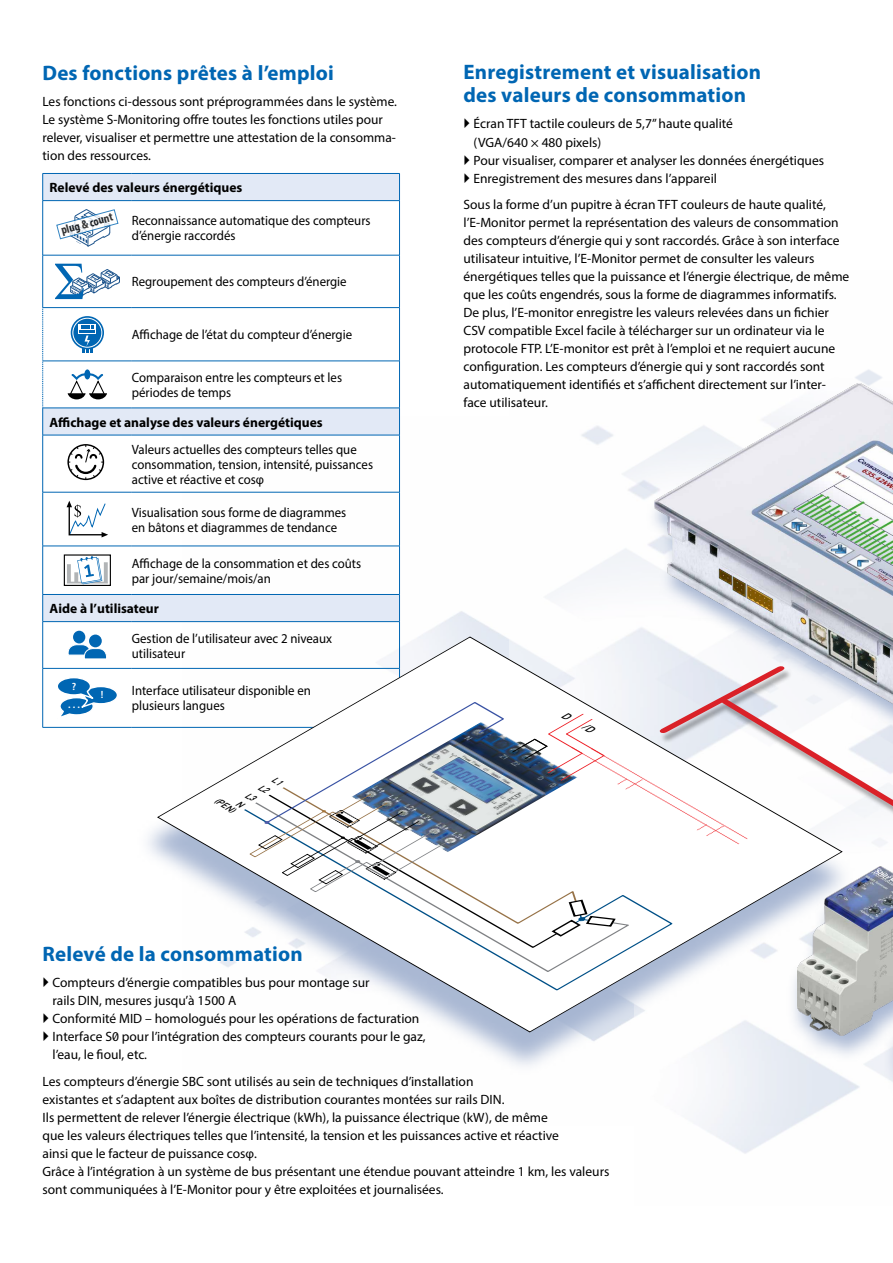
<style>
.page{position:relative;width:893px;height:1263px;background:#fff}
.page>*{position:absolute;margin:0;border:0;box-sizing:border-box;transform-origin:0 0}
.t1{font:700 21px/22.5px "Myriad Pro";letter-spacing:.01em;color:#0066b3}
._004_Grundtext_9_12{font:13.5px/18px "Myriad Pro";color:#000}
._004_Grundtext_9_12-2{font:13.5px/15px "Myriad Pro";color:#000;scale:.95 1}
._004_Grundtext_9_12-3{font:700 13.5px "Myriad Pro";color:#000}
.t2{font:700 condensed 12.15px "Myriad Pro";color:#000}
.t3{font:600 10.5px "Myriad Pro";color:#fff}
.t4{font:italic 9px "DIN Mittelschrift";color:#000}
</style>
<div class="page">
<svg style="left:43px;top:174px;width:356px;height:447px"></svg>
<hr style="left:43px;top:200px;width:89px;height:1px;background:#0066b3">
<hr style="left:132px;top:200px;width:268px;height:1px;background:#0066b3">
<hr style="left:43px;top:255px;width:89px;height:1px;background:#0066b3">
<hr style="left:132px;top:255px;width:268px;height:1px;background:#0066b3">
<hr style="left:43px;top:307px;width:89px;height:1px;background:#0066b3">
<hr style="left:132px;top:307px;width:268px;height:1px;background:#0066b3">
<hr style="left:43px;top:361px;width:89px;height:1px;background:#0066b3">
<hr style="left:132px;top:361px;width:268px;height:1px;background:#0066b3">
<hr style="left:43px;top:408px;width:89px;height:1px;background:#0066b3">
<hr style="left:132px;top:408px;width:268px;height:1px;background:#0066b3">
<hr style="left:43px;top:435px;width:89px;height:1px;background:#0066b3">
<hr style="left:132px;top:435px;width:268px;height:1px;background:#0066b3">
<hr style="left:43px;top:492px;width:89px;height:1px;background:#0066b3">
<hr style="left:132px;top:492px;width:268px;height:1px;background:#0066b3">
<hr style="left:43px;top:546px;width:89px;height:1px;background:#0066b3">
<hr style="left:132px;top:546px;width:268px;height:1px;background:#0066b3">
<hr style="left:43px;top:594px;width:89px;height:1px;background:#0066b3">
<hr style="left:132px;top:594px;width:268px;height:1px;background:#0066b3">
<hr style="left:43px;top:621px;width:89px;height:1px;background:#0066b3">
<hr style="left:132px;top:621px;width:268px;height:1px;background:#0066b3">
<hr style="left:43px;top:668px;width:89px;height:1px;background:#0066b3">
<hr style="left:132px;top:668px;width:268px;height:1px;background:#0066b3">
<hr style="left:43px;top:173px;width:89px;height:1px;background:#0066b3">
<svg style="left:42px;top:174px;width:1px;height:26px"></svg>
<hr style="left:132px;top:173px;width:268px;height:1px;background:#0066b3">
<svg style="left:399px;top:174px;width:1px;height:26px"></svg>
<hr style="left:42px;top:201px;width:1px;height:54px;background:#0066b3">
<hr style="left:399px;top:201px;width:1px;height:54px;background:#0066b3">
<hr style="left:42px;top:255px;width:1px;height:52px;background:#0066b3">
<hr style="left:399px;top:255px;width:1px;height:52px;background:#0066b3">
<hr style="left:399px;top:308px;width:1px;height:53px;background:#0066b3">
<hr style="left:399px;top:361px;width:1px;height:47px;background:#0066b3">
<svg style="left:399px;top:408px;width:1px;height:27px"></svg>
<hr style="left:42px;top:435px;width:1px;height:57px;background:#0066b3">
<hr style="left:399px;top:435px;width:1px;height:57px;background:#0066b3">
<hr style="left:42px;top:492px;width:1px;height:54px;background:#0066b3">
<hr style="left:399px;top:492px;width:1px;height:54px;background:#0066b3">
<hr style="left:42px;top:546px;width:1px;height:48px;background:#0066b3">
<hr style="left:399px;top:546px;width:1px;height:48px;background:#0066b3">
<svg style="left:42px;top:595px;width:1px;height:26px"></svg>
<svg style="left:399px;top:595px;width:1px;height:26px"></svg>
<hr style="left:42px;top:622px;width:1px;height:46px;background:#0066b3">
<hr style="left:399px;top:622px;width:1px;height:46px;background:#0066b3">
<hr style="left:42px;top:669px;width:1px;height:58px;background:#0066b3">
<hr style="left:43px;top:727px;width:89px;height:1px;background:#0066b3">
<hr style="left:132px;top:727px;width:268px;height:1px;background:#0066b3">
<svg style="left:42px;top:308px;width:1px;height:127px"></svg>
<svg style="left:56px;top:209px;width:62px;height:38px"></svg>
<svg style="left:55px;top:264px;width:65px;height:35px"></svg>
<svg style="left:71px;top:316px;width:33px;height:33px"></svg>
<div style="left:72px;top:318px;width:30px;height:30px;border:1px solid #fff;border-radius:50%"></div>
<svg style="left:78px;top:324px;width:18px;height:10px"></svg>
<hr style="left:80px;top:330px;width:15px;height:3px;background:#0066b3">
<svg style="left:81px;top:326px;width:13px;height:3px"></svg>
<svg style="left:82px;top:335px;width:11px;height:17px"></svg>
<div style="left:84px;top:369px;width:6px;height:10px;background:#0066b3;border-radius:50%"></div>
<svg style="left:68px;top:372px;width:39px;height:27px"></svg>
<div style="left:67px;top:444px;width:37px;height:36px;border:1px solid #000;border-radius:50%"></div>
<svg style="left:69px;top:446px;width:33px;height:32px"></svg>
<svg style="left:67px;top:501px;width:41px;height:36px"></svg>
<div style="left:64px;top:555px;width:46px;height:30px;background:#fff"></div>
<div style="left:64px;top:554px;width:47px;height:32px;border:1px solid #000"></div>
<svg style="left:67px;top:556px;width:41px;height:28px"></svg>
<div style="left:73px;top:631px;width:12px;height:12px;background:#0066b3;border-radius:50%"></div>
<div style="left:89px;top:634px;width:13px;height:13px;background:#0066b3;border-radius:50%"></div>
<svg style="left:68px;top:644px;width:39px;height:15px"></svg>
<svg style="left:58px;top:678px;width:59px;height:39px"></svg>
<div style="left:645px;top:383px;width:248px;height:365px;background:#a1b1cf;opacity:.9"></div>
<img style="left:654px;top:384px;width:239px;height:275px">
<div style="left:136px;top:645px;width:719px;height:430px;background:#a1b1cf;opacity:.9"></div>
<svg style="left:157px;top:637px;width:685px;height:395px"></svg>
<div style="left:787px;top:867px;width:106px;height:196px;background:#a1b1cf;opacity:.9"></div>
<img style="left:797px;top:937px;width:86px;height:98px">
<div style="left:883px;top:925px;width:10px;height:181px;background:#a1b1cf;opacity:.9"></div>
<svg style="left:235px;top:659px;width:658px;height:278px"></svg>
<p class="t1" style="left:43px;top:61px;width:293px">Des fonctions prêtes à l’emploi</p>
<p class="_004_Grundtext_9_12" style="left:43px;top:92px;width:356px">Les fonctions ci-dessous sont préprogrammées dans le système.<br>Le système S-Monitoring offre toutes les fonctions utiles pour relever, visualiser et permettre une attestation de la consomma&shy;tion des ressources.</p>
<p class="_004_Grundtext_9_12-3" style="left:50px;top:179px;width:194px">Relevé des valeurs énergétiques</p>
<p class="t2" style="left:59px;top:223px;width:55px;rotate:-15deg">plug &amp; count</p>
<p class="_004_Grundtext_9_12-2" style="left:132px;top:213px;width:253px">Reconnaissance automatique des compteurs d’énergie raccordés</p>
<p class="_004_Grundtext_9_12-2" style="left:132px;top:274px;width:228px">Regroupement des compteurs d’énergie</p>
<p class="_004_Grundtext_9_12-2" style="left:132px;top:327px;width:233px">Affichage de l’état du compteur d’énergie</p>
<p class="_004_Grundtext_9_12-2" style="left:132px;top:370px;width:223px">Comparaison entre les compteurs et les périodes de temps</p>
<p class="_004_Grundtext_9_12-3" style="left:50px;top:413px;width:275px">Affichage et analyse des valeurs énergétiques</p>
<p class="_004_Grundtext_9_12-2" style="left:132px;top:441px;width:255px">Valeurs actuelles des compteurs telles que consommation, tension, intensité, puissances active et réactive et cosφ</p>
<p class="_004_Grundtext_9_12-2" style="left:132px;top:504px;width:227px">Visualisation sous forme de diagrammes en bâtons et diagrammes de tendance</p>
<p class="_004_Grundtext_9_12-2" style="left:132px;top:555px;width:243px">Affichage de la consommation et des coûts par jour/semaine/mois/an</p>
<p class="_004_Grundtext_9_12-3" style="left:50px;top:600px;width:111px">Aide à l’utilisateur</p>
<p class="_004_Grundtext_9_12-2" style="left:132px;top:630px;width:212px">Gestion de l’utilisateur avec 2 niveaux utilisateur</p>
<p class="t3" style="left:72px;top:680px;width:6px">?</p>
<p class="t3" style="left:101px;top:688px;width:4px">!</p>
<p class="t3" style="left:68px;top:698px;width:13px">. . .</p>
<p class="_004_Grundtext_9_12-2" style="left:132px;top:683px;width:190px">Interface utilisateur disponible en plusieurs langues</p>
<p class="t4" style="left:218px;top:795px;width:23px;rotate:30deg">(PEN)</p>
<p class="t1" style="left:463px;top:60px;width:299px">Enregistrement et visualisation des valeurs de consommation</p>
<p class="_004_Grundtext_9_12" style="left:473px;top:115px;width:261px">Écran TFT tactile couleurs de 5,7” haute qualité (VGA/640 × 480 pixels)</p>
<p class="_004_Grundtext_9_12" style="left:473px;top:151px;width:352px">Pour visualiser, comparer et analyser les données énergétiques</p>
<p class="_004_Grundtext_9_12" style="left:473px;top:169px;width:245px">Enregistrement des mesures dans l’appareil</p>
<p class="_004_Grundtext_9_12" style="left:463px;top:195px;width:387px">Sous la forme d’un pupitre à écran TFT couleurs de haute qualité, l’E-Monitor permet la représentation des valeurs de consommation des compteurs d’énergie qui y sont raccordés. Grâce à son interface utilisateur intuitive, l’E-Monitor permet de consulter les valeurs énergétiques telles que la puissance et l’énergie électrique, de même que les coûts engendrés, sous la forme de diagrammes informatifs.<br>De plus, l’E-monitor enregistre les valeurs relevées dans un fichier CSV compatible Excel facile à télécharger sur un ordinateur via le protocole FTP. L’E-monitor est prêt à l’emploi et ne requiert aucune configuration. Les compteurs d’énergie qui y sont raccordés sont automatiquement identifiés et s’affichent directement sur l’inter&shy;face utilisateur.</p>
<p class="t1" style="left:43px;top:942px;width:262px">Relevé de la consommation</p>
<p class="_004_Grundtext_9_12" style="left:53px;top:974px;width:319px">Compteurs d’énergie compatibles bus pour montage sur rails DIN, mesures jusqu’à 1500 A</p>
<p class="_004_Grundtext_9_12" style="left:53px;top:1010px;width:368px">Conformité MID – homologués pour les opérations de facturation</p>
<p class="_004_Grundtext_9_12" style="left:53px;top:1028px;width:375px">Interface S0 pour l’intégration des compteurs courants pour le gaz, l’eau, le fioul, etc.</p>
<p class="_004_Grundtext_9_12" style="left:43px;top:1072px;width:568px">Les compteurs d’énergie SBC sont utilisés au sein de techniques d’installation<br>existantes et s’adaptent aux boîtes de distribution courantes montées sur rails DIN.<br>Ils permettent de relever l’énergie électrique (kWh), la puissance électrique (kW), de même<br>que les valeurs électriques telles que l’intensité, la tension et les puissances active et réactive<br>ainsi que le facteur de puissance cosφ.<br>Grâce à l’intégration à un système de bus présentant une étendue pouvant atteindre 1 km, les valeurs sont communiquées à l’E-Monitor pour y être exploitées et journalisées.</p>
</div>
